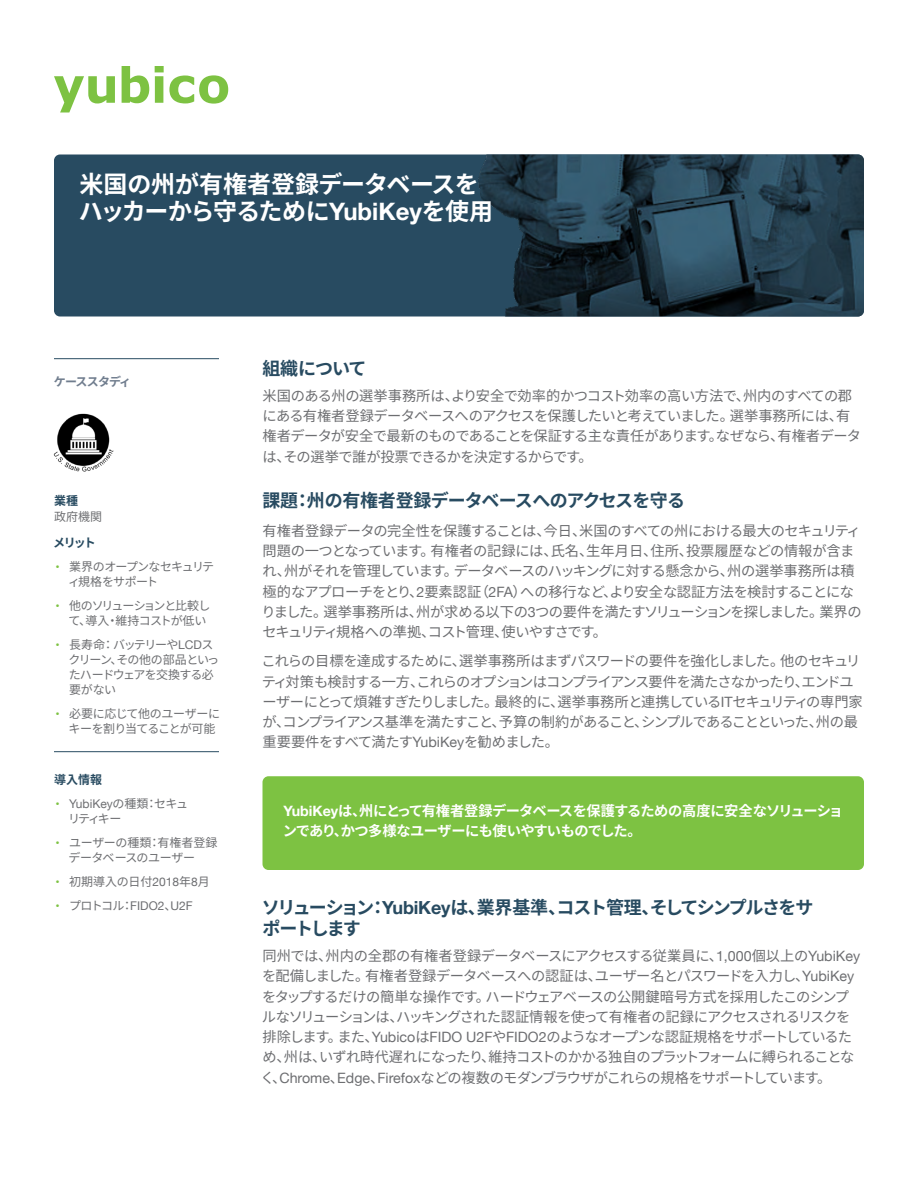
<style>
.page{position:relative;width:918px;height:1188px;background:#fff}
.page>*{position:absolute;margin:0;border:0;box-sizing:border-box;transform-origin:0 0}
.t1{font:700 24px/27px "Noto Sans CJ Kjp";letter-spacing:-.025em;color:#fff}
.t2{font:700 18px/21px "Noto Sans CJ Kjp";letter-spacing:-.11em;color:#284b61}
.t3{font:700 18px "Noto Sans CJ Kjp";letter-spacing:-.035em;color:#284b61}
.t4{font:700 18px "Noto Sans CJ Kjp";letter-spacing:-.06em;color:#284b61}
.t5{font:14.25px/20.2px "Noto Sans CJ Kjp";letter-spacing:-.055em;color:#6d6e71}
.t6{font:14.25px/20.2px "Noto Sans CJ Kjp";letter-spacing:-.03em;color:#6d6e71}
.t7{font:700 14.25px/20.2px "Noto Sans CJ Kjp";letter-spacing:-.04em;color:#fff}
.t8{font:12px/15px "Noto Sans CJ Kjp";letter-spacing:-.04em;color:#6d6e71}
.t9{font:12px/15px "Noto Sans CJ Kjp";letter-spacing:-.06em;color:#6d6e71}
.t10{font:12px "Helvetica Neue";color:#6d6e71}
.t11{font:12px/15px "Noto Sans CJ Kjp";letter-spacing:-.08em;color:#6d6e71}
.t12{font:12px/15px "Noto Sans CJ Kjp";letter-spacing:-.07em;color:#6d6e71}
.t13{font:12px "Noto Sans CJ Kjp";color:#6d6e71}
.t14{font:700 12px "Noto Sans CJ Kjp";color:#284b61}
.t15{font:700 12px "Noto Sans CJ Kjp";letter-spacing:-.085em;color:#707d8e}
.s1{font-family:"Helvetica Neue"}
.s2{font-family:"Helvetica Neue";color:#7dc242}
.s3{color:#7dc242}
.s4{font-family:"Noto Sans CJ Kjp"}
</style>
<div class="page">
<img style="left:54px;top:154px;width:810px;height:162px">
<svg style="left:54px;top:76px;width:61px;height:36px"></svg>
<svg style="left:122px;top:66px;width:27px;height:37px"></svg>
<svg style="left:155px;top:66px;width:73px;height:38px"></svg>
<div style="left:263px;top:776px;width:601px;height:94px;background:#7dc242;border-radius:6px"></div>
<img style="left:53px;top:413px;width:61px;height:59px">
<hr style="left:54px;top:358px;width:165px;height:1px;background:#284b61">
<hr style="left:54px;top:751px;width:165px;height:1px;background:#284b61">
<h1 class="t1" style="left:79px;top:171px;width:416px">米国の州が有権者登録データベースをハッカーから守るために<span class="s1">YubiKey</span>を使用</h1>
<p class="t15" style="left:54px;top:375px;width:79px">ケーススタディ</p>
<p class="t14" style="left:54px;top:493px;width:25px">業種</p>
<p class="t8" style="left:54px;top:509px;width:49px">政府機関</p>
<p class="t14" style="left:53px;top:535px;width:44px">メリット</p>
<p class="t12" style="left:68px;top:559px;width:148px;text-indent:-13px"><span class="s2">•</span> 業界のオープンなセキュリティ規格をサポート</p>
<p class="t11" style="left:69px;top:598px;width:143px;text-indent:-13px"><span class="s2">•</span> 他のソリューションと比較して、導入・維持コストが低い</p>
<p class="t9" style="left:69px;top:637px;width:152px;text-indent:-13px"><span class="s2">•</span> 長寿命： バッテリーや<span class="s1">LCD</span>スクリーン、その他の部品といったハードウェアを交換する必要がない</p>
<p class="t8" style="left:69px;top:706px;width:153px;text-indent:-13px"><span class="s2">•</span> 必要に応じて他のユーザーにキーを割り当てることが可能</p>
<p class="t14" style="left:54px;top:772px;width:49px">導入情報</p>
<p class="t10" style="left:56px;top:795px;width:134px"><span class="s3">•</span> YubiKey<span class="s4">の種類：セキュ</span></p>
<p class="t8" style="left:68px;top:811px;width:55px">リティキー</p>
<p class="t8" style="left:69px;top:835px;width:150px;text-indent:-13px"><span class="s2">•</span> ユーザーの種類：有権者登録データベースのユーザー</p>
<p class="t13" style="left:56px;top:874px;width:156px"><span class="s2">•</span> 初期導入の日付<span class="s1">2018</span>年<span class="s1">8</span>月</p>
<p class="t10" style="left:56px;top:897px;width:139px"><span class="s3">•</span> <span class="s4">プロトコル：</span>FIDO2<span class="s4">、</span>U2F</p>
<p class="t4" style="left:262px;top:358px;width:105px">組織について</p>
<p class="t5" style="left:262px;top:386px;width:600px">米国のある州の選挙事務所は、より安全で効率的かつコスト効率の高い方法で、州内のすべての郡にある有権者登録データベースへのアクセスを保護したいと考えていました。選挙事務所には、有権者データが安全で最新のものであることを保証する主な責任があります。なぜなら、有権者データは、その選挙で誰が投票できるかを決定するからです。</p>
<p class="t3" style="left:262px;top:490px;width:424px">課題：州の有権者登録データベースへのアクセスを守る</p>
<p class="t6" style="left:262px;top:521px;width:602px">有権者登録データの完全性を保護することは、今日、米国のすべての州における最大のセキュリティ問題の一つとなっています。有権者の記録には、氏名、生年月日、住所、投票履歴などの情報が含まれ、州がそれを管理しています。データベースのハッキングに対する懸念から、州の選挙事務所は積極的なアプローチをとり、<span class="s1">2</span>要素認証（<span class="s1">2FA</span>）への移行など、より安全な認証方法を検討することになりました。選挙事務所は、州が求める以下の<span class="s1">3</span>つの要件を満たすソリューションを探しました。業界のセキュリティ規格への準拠、コスト管理、使いやすさです。</p>
<p class="t5" style="left:262px;top:651px;width:603px">これらの目標を達成するために、選挙事務所はまずパスワードの要件を強化しました。他のセキュリティ対策も検討する一方、これらのオプションはコンプライアンス要件を満たさなかったり、エンドユーザーにとって煩雑すぎたりしました。最終的に、選挙事務所と連携している<span class="s1">IT</span>セキュリティの専門家が、コンプライアンス基準を満たすこと、予算の制約があること、シンプルであることといった、州の最重要要件をすべて満たす<span class="s1">YubiKey</span>を勧めました。</p>
<p class="t7" style="left:283px;top:801px;width:562px"><span class="s1">YubiKey</span>は、州にとって有権者登録データベースを保護するための高度に安全なソリューションであり、かつ多様なユーザーにも使いやすいものでした。</p>
<p class="t2" style="left:262px;top:897px;width:553px">ソリューション：<span class="s1">YubiKey</span>は、業界基準、コスト管理、そしてシンプルさをサポートします</p>
<p class="t5" style="left:261px;top:946px;width:601px">同州では、州内の全郡の有権者登録データベースにアクセスする従業員に、<span class="s1">1,000</span>個以上の<span class="s1">YubiKey</span>を配備しました。有権者登録データベースへの認証は、ユーザー名とパスワードを入力し、<span class="s1">YubiKey</span>をタップするだけの簡単な操作です。ハードウェアベースの公開鍵暗号方式を採用したこのシンプルなソリューションは、ハッキングされた認証情報を使って有権者の記録にアクセスされるリスクを排除します。また、<span class="s1">Yubico</span>は<span class="s1">FIDO U2F</span>や<span class="s1">FIDO2</span>のようなオープンな認証規格をサポートしているため、州は、いずれ時代遅れになったり、維持コストのかかる独自のプラットフォームに縛られることなく、<span class="s1">Chrome</span>、<span class="s1">Edge</span>、<span class="s1">Firefox</span>などの複数のモダンブラウザがこれらの規格をサポートしています。</p>
</div>
